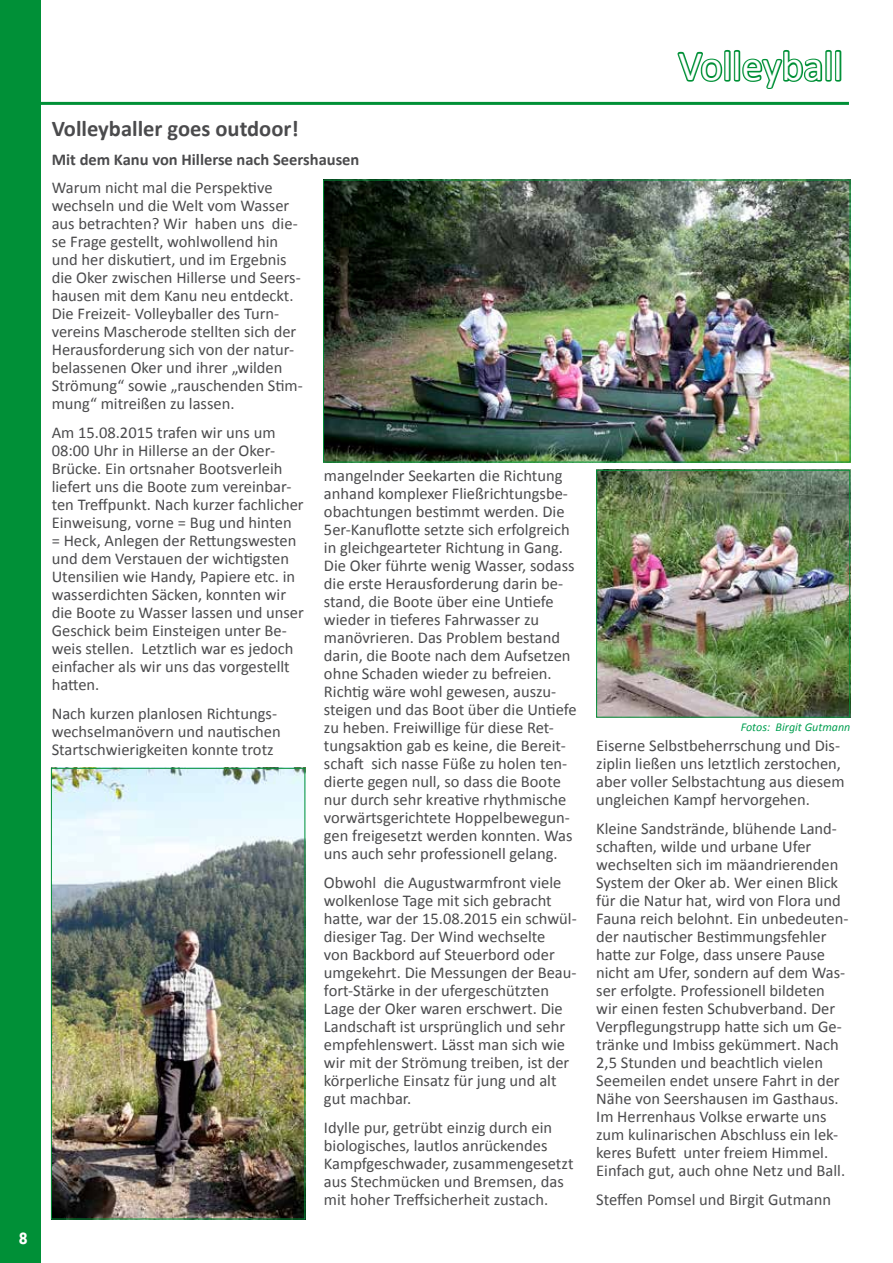
<style>
.page{position:relative;width:893px;height:1263px;background:#fff}
.page>*{position:absolute;margin:0;border:0;box-sizing:border-box;transform-origin:0 0}
.t1{font:42px "Calibri";color:#fff}
.t2{font:700 22.5px "Calibri";color:#4b4b4d}
.t3{font:700 18px "Tw Cen";color:#fff}
.t4{font:16.5px/18px "Calibri";color:#4b4b4d}
.t5{font:700 16.5px "Calibri";color:#4b4b4d}
.t6{font:italic 12px "Calibri";color:#009f50}
</style>
<div class="page">
<div style="left:0;top:0;width:41px;height:1263px;background:#009037"></div>
<hr style="left:30px;top:102px;width:819px;height:3px;background:#009037">
<svg style="left:677px;top:50px;width:165px;height:39px"></svg>
<img style="left:325px;top:182px;width:523px;height:278px">
<div style="left:323px;top:180px;width:527px;height:282px;border:1px solid #009037"></div>
<img style="left:598px;top:472px;width:250px;height:243px">
<div style="left:596px;top:470px;width:254px;height:247px;border:1px solid #009037"></div>
<img style="left:53px;top:770px;width:250px;height:447px">
<div style="left:51px;top:768px;width:254px;height:451px;border:1px solid #009037"></div>
<p class="t3" style="left:19px;top:1228px;width:11px">8</p>
<h2 class="t2" style="left:52px;top:114px;width:249px">Volleyballer goes outdoor!</h2>
<p class="t5" style="left:52px;top:149px;width:309px">Mit dem Kanu von Hillerse nach Seershausen</p>
<p class="t4" style="left:52px;top:179px;width:253px">Warum nicht mal die Perspektive wechseln und die Welt vom Wasser aus betrachten? Wir haben uns die&shy;se Frage gestellt, wohlwollend hin und her diskutiert, und im Ergebnis die Oker zwischen Hillerse und Seers&shy;hausen mit dem Kanu neu entdeckt.<br>Die Freizeit- Volleyballer des Turn&shy;vereins Mascherode stellten sich der Herausforderung sich von der natur&shy;belassenen Oker und ihrer „wilden Strömung“ sowie „rauschenden Stim&shy;mung“ mitreißen zu lassen.</p>
<p class="t4" style="left:52px;top:423px;width:254px">Am 15.08.2015 trafen wir uns um 08:00 Uhr in Hillerse an der Oker-Brücke. Ein ortsnaher Bootsverleih liefert uns die Boote zum vereinbar&shy;ten Treffpunkt. Nach kurzer fachlicher Einweisung, vorne = Bug und hinten = Heck, Anlegen der Rettungswesten und dem Verstauen der wichtigsten Utensilien wie Handy, Papiere etc. in wasserdichten Säcken, konnten wir die Boote zu Wasser lassen und unser Geschick beim Einsteigen unter Be&shy;weis stellen. Letztlich war es jedoch einfacher als wir uns das vorgestellt hatten.</p>
<p class="t4" style="left:52px;top:704px;width:231px">Nach kurzen planlosen Richtungs&shy;wechselmanövern und nautischen<br>Startschwierigkeiten konnte trotz</p>
<p class="t4" style="left:324px;top:467px;width:254px">mangelnder Seekarten die Richtung anhand komplexer Fließrichtungsbe&shy;obachtungen bestimmt werden. Die 5er-Kanuflotte setzte sich erfolgreich in gleichgearteter Richtung in Gang.<br>Die Oker führte wenig Wasser, sodass die erste Herausforderung darin be&shy;stand, die Boote über eine Untiefe wieder in tieferes Fahrwasser zu manövrieren. Das Problem bestand darin, die Boote nach dem Aufsetzen ohne Schaden wieder zu befreien.<br>Richtig wäre wohl gewesen, auszu&shy;steigen und das Boot über die Untiefe zu heben. Freiwillige für diese Ret&shy;tungsaktion gab es keine, die Bereit&shy;schaft sich nasse Füße zu holen ten&shy;dierte gegen null, so dass die Boote nur durch sehr kreative rhythmische vorwärtsgerichtete Hoppelbewegun&shy;gen freigesetzt werden konnten. Was uns auch sehr professionell gelang.</p>
<p class="t4" style="left:324px;top:873px;width:254px">Obwohl die Augustwarmfront viele wolkenlose Tage mit sich gebracht hatte, war der 15.08.2015 ein schwül&shy;diesiger Tag. Der Wind wechselte<br>von Backbord auf Steuerbord oder umgekehrt. Die Messungen der Beau&shy;fort-Stärke in der ufergeschützten Lage der Oker waren erschwert. Die Landschaft ist ursprünglich und sehr empfehlenswert. Lässt man sich wie wir mit der Strömung treiben, ist der körperliche Einsatz für jung und alt gut machbar.</p>
<p class="t4" style="left:324px;top:1118px;width:251px">Idylle pur, getrübt einzig durch ein biologisches, lautlos anrückendes Kampfgeschwader, zusammengesetzt aus Stechmücken und Bremsen, das mit hoher Treffsicherheit zustach.</p>
<h1 class="t1" style="left:678px;top:40px;width:166px">Volleyball</h1>
<p class="t6" style="left:741px;top:719px;width:111px">Fotos: Birgit Gutmann</p>
<p class="t4" style="left:596px;top:737px;width:250px">Eiserne Selbstbeherrschung und Dis&shy;ziplin ließen uns letztlich zerstochen, aber voller Selbstachtung aus diesem ungleichen Kampf hervorgehen.</p>
<p class="t4" style="left:596px;top:819px;width:254px">Kleine Sandstrände, blühende Land&shy;schaften, wilde und urbane Ufer wechselten sich im mäandrierenden System der Oker ab. Wer einen Blick für die Natur hat, wird von Flora und Fauna reich belohnt. Ein unbedeuten&shy;der nautischer Bestimmungsfehler hatte zur Folge, dass unsere Pause nicht am Ufer, sondern auf dem Was&shy;ser erfolgte. Professionell bildeten wir einen festen Schubverband. Der Verpflegungstrupp hatte sich um Ge&shy;tränke und Imbiss gekümmert. Nach 2,5 Stunden und beachtlich vielen Seemeilen endet unsere Fahrt in der Nähe von Seershausen im Gasthaus.<br>Im Herrenhaus Volkse erwarte uns zum kulinarischen Abschluss ein lec&shy;keres Bufett unter freiem Himmel.<br>Einfach gut, auch ohne Netz und Ball.</p>
<p class="t4" style="left:596px;top:1190px;width:236px">Steffen Pomsel und Birgit Gutmann</p>
</div>
